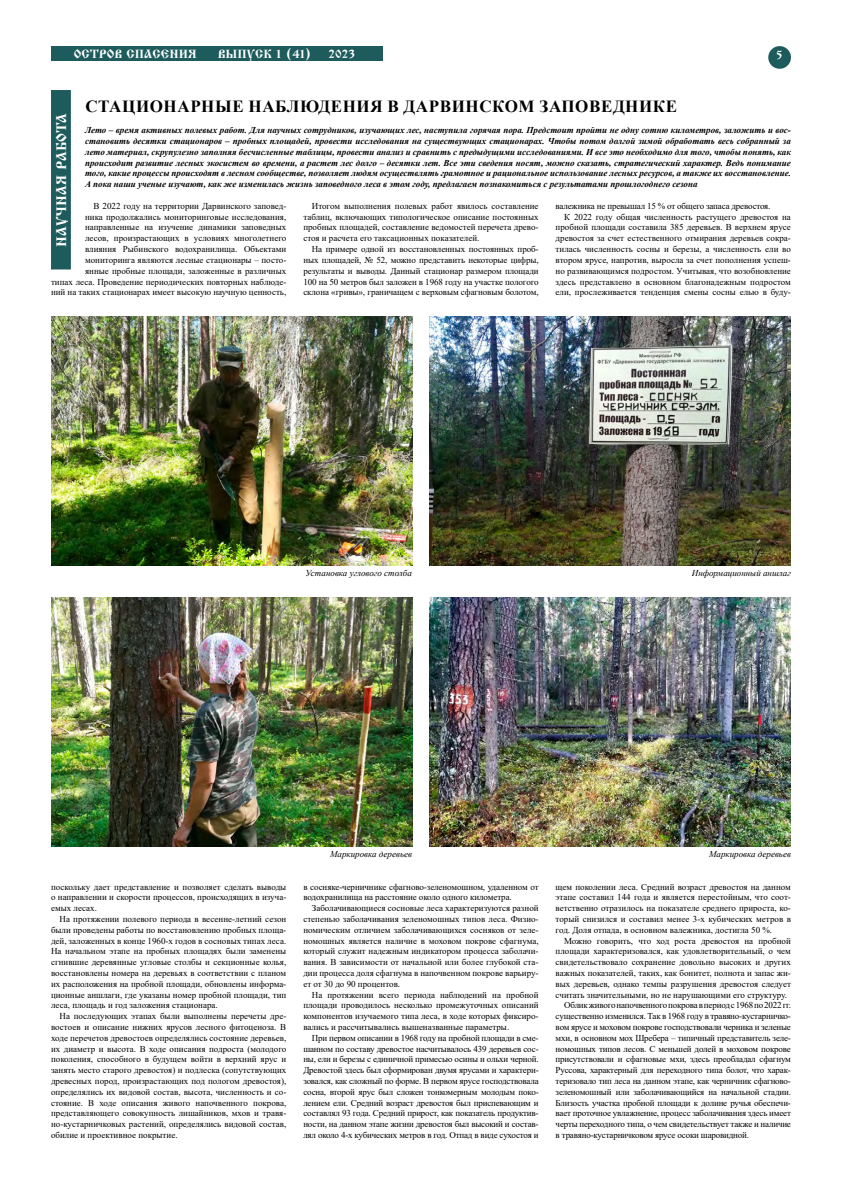
<style>
.page{position:relative;width:842px;height:1191px;background:#fff}
.page>*{position:absolute;margin:0;border:0;box-sizing:border-box;transform-origin:0 0}
.t1{font:700 17px "Times New Roman";letter-spacing:.035em;color:#000}
.t2{font:14px "Izhitsa";color:#fff}
.t3{font:12px "Izhitsa";color:#fff}
.t4{font:9px/10.8px "Times New Roman";color:#000;text-align:justify}
.t5{font:italic 700 9px/10.8px "Times New Roman";color:#000;text-align:justify}
.t6{font:9px "Times New Roman";letter-spacing:-.02em;color:#000}
.t7{font:italic 9px "Times New Roman";color:#000}
</style>
<div class="page">
<div style="left:768px;top:46px;width:23px;height:23px;background:#1d5b5d;border-radius:50%"></div>
<div style="left:51px;top:46px;width:332px;height:15px;background:#1d5b5d"></div>
<div style="left:53px;top:91px;width:16px;height:177px;background:#1d5b5d"></div>
<div style="left:51px;top:90px;width:20px;height:179px;border:3px solid #1d5b5d"></div>
<img style="left:51px;top:317px;width:361px;height:248px">
<img style="left:51px;top:598px;width:361px;height:248px">
<img style="left:430px;top:317px;width:361px;height:248px">
<img style="left:430px;top:598px;width:361px;height:248px">
<h3 class="t3" style="left:74px;top:47px;width:125px">ОСТРОВ СПАСЕНИЯ</h3>
<h3 class="t3" style="left:218px;top:47px;width:95px">ВЫПУСК 1 (41)</h3>
<h3 class="t3" style="left:328px;top:47px;width:28px">2023</h3>
<h3 class="t3" style="left:776px;top:49px;width:8px">5</h3>
<h1 class="t1" style="left:85px;top:94px;width:593px">СТАЦИОНАРНЫЕ НАБЛЮДЕНИЯ В ДАРВИНСКОМ ЗАПОВЕДНИКЕ</h1>
<h2 class="t2" style="left:53px;top:247px;width:135px;rotate:-90deg">НАУЧНАЯ РАБОТА</h2>
<p class="t5" style="left:85px;top:125px;width:707px">Лето – время активных полевых работ. Для научных сотрудников, изучающих лес, наступила горячая пора. Предстоит пройти не одну сотню километров, заложить и вос&shy;становить десятки стационаров – пробных площадей, провести исследования на существующих стационарах. Чтобы потом долгой зимой обработать весь собранный за лето материал, скрупулезно заполняя бесчисленные таблицы, провести анализ и сравнить с предыдущими исследованиями. И все это необходимо для того, чтобы понять, как происходит развитие лесных экосистем во времени, а растет лес долго – десятки лет. Все эти сведения носят, можно сказать, стратегический характер. Ведь понимание того, какие процессы происходят в лесном сообществе, позволяет людям осуществлять грамотное и рациональное использование лесных ресурсов, а также их восстановление.<br>А пока наши ученые изучают, как же изменилась жизнь заповедного леса в этом году, предлагаем познакомиться с результатами прошлогоднего сезона</p>
<p class="t4" style="left:51px;top:200px;width:237px;text-align:right">В 2022 году на территории Дарвинского заповед-<br>ника продолжались мониторинговые исследования, направленные на изучение динамики заповедных<br>лесов, произрастающих в условиях многолетнего<br>влияния Рыбинского водохранилища. Объектами мониторинга являются лесные стационары – посто-<br>янные пробные площади, заложенные в различных<br>типах леса. Проведение периодических повторных наблюде&shy;ний на таких стационарах имеет высокую научную ценность,</p>
<p class="t4" style="left:303px;top:200px;width:237px;text-indent:9px">Итогом выполнения полевых работ явилось составление таблиц, включающих типологическое описание постоянных пробных площадей, составление ведомостей перечета древо&shy;стоя и расчета его таксационных показателей.</p>
<p class="t6" style="left:556px;top:199px;width:216px">валежника не превышал 15 % от общего запаса древостоя.</p>
<p class="t4" style="left:564px;top:211px;width:228px">К 2022 году общая численность растущего древостоя на</p>
<p class="t4" style="left:556px;top:222px;width:237px">пробной площади составила 385 деревьев. В верхнем ярусе</p>
<p class="t4" style="left:556px;top:233px;width:237px">древостоя за счет естественного отмирания деревьев сокра-</p>
<p class="t4" style="left:556px;top:243px;width:237px">тилась численность сосны и березы, а численность ели во</p>
<p class="t4" style="left:556px;top:254px;width:237px">втором ярусе, напротив, выросла за счет пополнения успеш-</p>
<p class="t4" style="left:556px;top:265px;width:237px">но развивающимся подростом. Учитывая, что возобновление</p>
<p class="t4" style="left:556px;top:276px;width:237px">здесь представлено в основном благонадежным подростом</p>
<p class="t4" style="left:556px;top:287px;width:237px">ели, прослеживается тенденция смены сосны елью в буду-</p>
<p class="t4" style="left:303px;top:243px;width:237px;text-indent:9px">На примере одной из восстановленных постоянных проб&shy;ных площадей, № 52, можно представить некоторые цифры, результаты и выводы. Данный стационар размером площади 100 на 50 метров был заложен в 1968 году на участке пологого склона «гривы», граничащем с верховым сфагновым болотом,</p>
<p class="t7" style="left:305px;top:567px;width:108px">Установка углового столба</p>
<p class="t7" style="left:692px;top:567px;width:101px">Информационный аншлаг</p>
<p class="t4" style="left:51px;top:881px;width:237px">поскольку дает представление и позволяет сделать выводы о направлении и скорости процессов, происходящих в изуча&shy;емых лесах.</p>
<p class="t4" style="left:51px;top:913px;width:237px;text-indent:9px">На протяжении полевого периода в весенне-летний сезон были проведены работы по восстановлению пробных площа&shy;дей, заложенных в конце 1960-х годов в сосновых типах леса.<br>На начальном этапе на пробных площадях были заменены сгнившие деревянные угловые столбы и секционные колья, восстановлены номера на деревьях в соответствии с планом их расположения на пробной площади, обновлены информа&shy;ционные аншлаги, где указаны номер пробной площади, тип леса, площадь и год заложения стационара.</p>
<p class="t4" style="left:51px;top:1010px;width:237px;text-indent:9px">На последующих этапах были выполнены перечеты дре&shy;востоев и описание нижних ярусов лесного фитоценоза. В ходе перечетов древостоев определялись состояние деревьев, их диаметр и высота. В ходе описания подроста (молодого поколения, способного в будущем войти в верхний ярус и занять место старого древостоя) и подлеска (сопутствующих древесных пород, произрастающих под пологом древостоя), определялись их видовой состав, высота, численность и со&shy;стояние. В ходе описания живого напочвенного покрова, представляющего совокупность лишайников, мхов и травя&shy;но-кустарничковых растений, определялись видовой состав, обилие и проективное покрытие.</p>
<p class="t7" style="left:330px;top:848px;width:83px">Маркировка деревьев</p>
<p class="t7" style="left:709px;top:848px;width:83px">Маркировка деревьев</p>
<p class="t4" style="left:303px;top:881px;width:237px">в сосняке-черничнике сфагново-зеленомошном, удаленном от водохранилища на расстояние около одного километра.</p>
<p class="t4" style="left:303px;top:902px;width:237px;text-indent:9px">Заболачивающиеся сосновые леса характеризуются разной степенью заболачивания зеленомошных типов леса. Физио&shy;номическим отличием заболачивающихся сосняков от зеле&shy;номошных является наличие в моховом покрове сфагнума, который служит надежным индикатором процесса заболачи&shy;вания. В зависимости от начальной или более глубокой ста&shy;дии процесса доля сфагнума в напочвенном покрове варьиру&shy;ет от 30 до 90 процентов.</p>
<p class="t4" style="left:303px;top:989px;width:237px;text-indent:9px">На протяжении всего периода наблюдений на пробной площади проводилось несколько промежуточных описаний компонентов изучаемого типа леса, в ходе которых фиксиро&shy;вались и рассчитывались вышеназванные параметры.</p>
<p class="t4" style="left:303px;top:1032px;width:237px;text-indent:9px">При первом описании в 1968 году на пробной площади в сме&shy;шанном по составу древостое насчитывалось 439 деревьев сос&shy;ны, ели и березы с единичной примесью осины и ольхи черной.<br>Древостой здесь был сформирован двумя ярусами и характери&shy;зовался, как сложный по форме. В первом ярусе господствовала сосна, второй ярус был сложен тонкомерным молодым поко&shy;лением ели. Средний возраст древостоя был приспевающим и составлял 93 года. Средний прирост, как показатель продуктив&shy;ности, на данном этапе жизни древостоя был высокий и состав&shy;лял около 4-х кубических метров в год. Отпад в виде сухостоя и</p>
<p class="t4" style="left:556px;top:881px;width:237px">щем поколении леса. Средний возраст древостоя на данном этапе составил 144 года и является перестойным, что соот&shy;ветственно отразилось на показателе среднего прироста, ко&shy;торый снизился и составил менее 3-х кубических метров в год. Доля отпада, в основном валежника, достигла 50 %.</p>
<p class="t4" style="left:564px;top:935px;width:228px">Можно говорить, что ход роста древостоя на пробной</p>
<p class="t4" style="left:556px;top:945px;width:237px">площади характеризовался, как удовлетворительный, о чем</p>
<p class="t4" style="left:556px;top:956px;width:237px">свидетельствовало сохранение довольно высоких и других</p>
<p class="t4" style="left:556px;top:967px;width:237px">важных показателей, таких, как бонитет, полнота и запас жи-</p>
<p class="t4" style="left:556px;top:978px;width:237px">вых деревьев, однако темпы разрушения древостоя следует</p>
<p class="t4" style="left:556px;top:989px;width:233px">считать значительными, но не нарушающими его структуру.</p>
<p class="t6" style="left:564px;top:999px;width:228px">Облик живого напочвенного покрова в период с 1968 по 2022 гг.</p>
<p class="t6" style="left:556px;top:1009px;width:237px">существенно изменился. Так в 1968 году в травяно-кустарничко-</p>
<p class="t6" style="left:556px;top:1020px;width:237px">вом ярусе и моховом покрове господствовали черника и зеленые</p>
<p class="t6" style="left:556px;top:1031px;width:237px">мхи, в основном мох Шребера – типичный представитель зеле-</p>
<p class="t6" style="left:556px;top:1042px;width:237px">номошных типов лесов. С меньшей долей в моховом покрове</p>
<p class="t6" style="left:556px;top:1053px;width:237px">присутствовали и сфагновые мхи, здесь преобладал сфагнум</p>
<p class="t6" style="left:556px;top:1063px;width:237px">Руссова, характерный для переходного типа болот, что харак-</p>
<p class="t6" style="left:556px;top:1074px;width:237px">теризовало тип леса на данном этапе, как черничник сфагново-</p>
<p class="t6" style="left:556px;top:1085px;width:237px">зеленомошный или заболачивающийся на начальной стадии.</p>
<p class="t6" style="left:556px;top:1096px;width:237px">Близость участка пробной площади к долине ручья обеспечи-</p>
<p class="t6" style="left:556px;top:1107px;width:237px">вает проточное увлажнение, процесс заболачивания здесь имеет</p>
<p class="t6" style="left:556px;top:1117px;width:237px">черты переходного типа, о чем свидетельствует также и наличие</p>
<p class="t6" style="left:556px;top:1128px;width:195px">в травяно-кустарничковом ярусе осоки шаровидной.</p>
</div>
